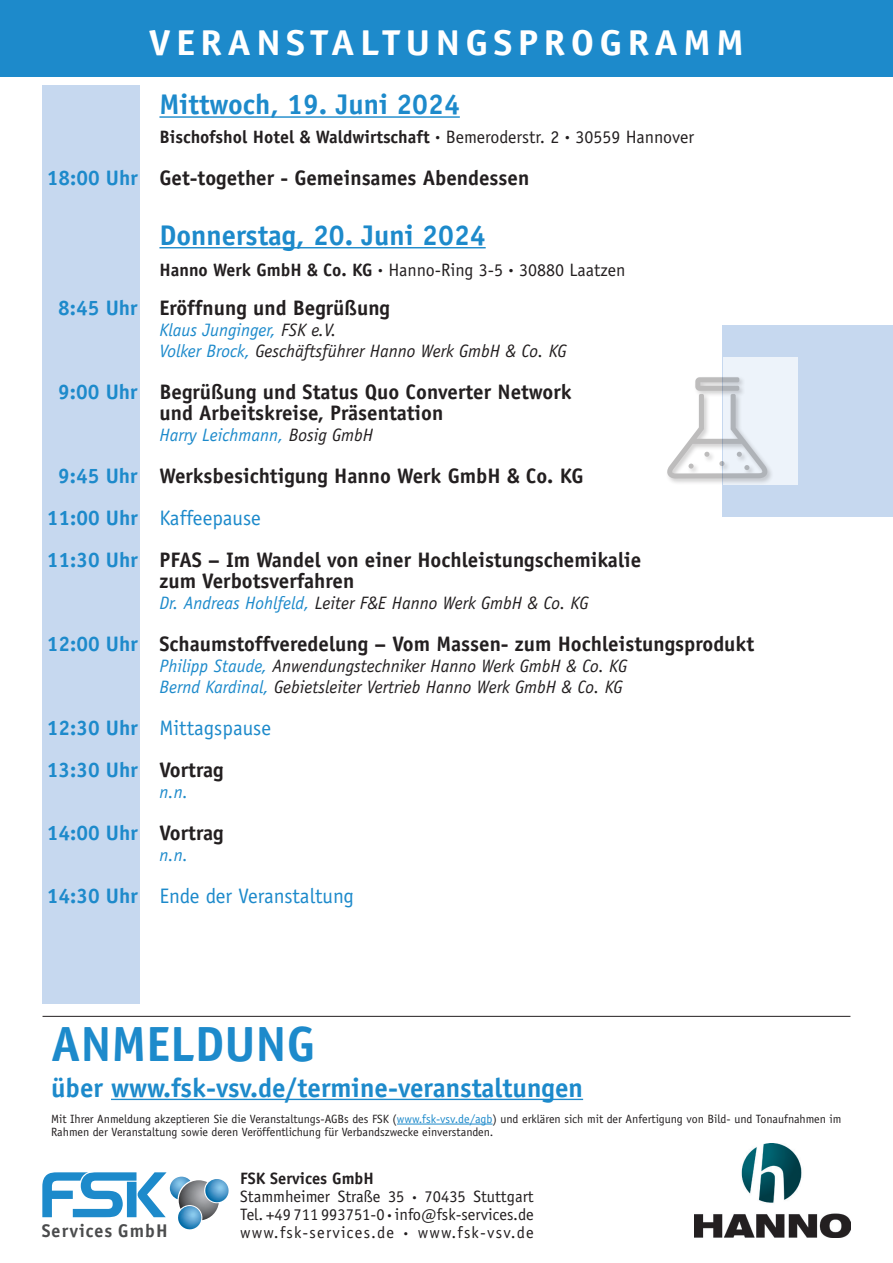
<style>
.page{position:relative;width:893px;height:1263px;background:#fff}
.page>*{position:absolute;margin:0;border:0;box-sizing:border-box;transform-origin:0 0}
.t1{font:700 49.5px "Officina Sans Std";color:#1d8acb}
.t2{font:700 36px "Officina Sans Std";letter-spacing:.13em;color:#fff;scale:1.1 1}
.t3{font:700 28.5px "Officina Sans Std";color:#1d8acb}
.t4{font:700 27px "Officina Sans Std";color:#1d8acb}
.t5{font:700 24px "Officina Sans Std";color:#fff;scale:1.1 1}
.t6{font:700 21px/42px "Officina Sans Std";color:#231f20}
.t7{font:700 21px/42px "Officina Sans Std";color:#1d8acb}
.t8{font:21px "Officina Sans Std";color:#1d8acb}
.t9{font:700 18.45px "Officina Sans";letter-spacing:.065em;color:#4b4c4d}
.t10{font:italic 18px/21px "Officina Sans Std";color:#231f20}
.t11{font:700 18px "Officina Sans Std";color:#231f20}
.t12{font:18px "Officina Sans Std";color:#231f20}
.t13{font:italic 18px "Officina Sans Std";color:#1d8acb}
.t14{font:16.5px/18px "Officina Sans Std";color:#231f20}
.t15{font:12px/13.5px "Officina Sans Std";color:#231f20}
.s1{font-weight:400}
.s2{color:#1d8acb}
.s3{font-weight:700}
.s4{color:#231f20}
.s5{font-weight:400;color:#1d8acb}
</style>
<div class="page">
<div style="left:43px;top:85px;width:97px;height:918px;background:#c6d8ef"></div>
<hr style="left:159px;top:116px;width:301px;height:2px;background:#1d8acb">
<hr style="left:159px;top:247px;width:327px;height:1px;background:#1d8acb">
<div style="left:0;top:0;width:893px;height:77px;background:#1d8acb"></div>
<div style="left:723px;top:326px;width:170px;height:191px;background:#c6d8ef"></div>
<div style="left:723px;top:358px;width:74px;height:127px;background:#edf3fa"></div>
<img style="left:179px;top:1180px;width:40px;height:40px">
<img style="left:170px;top:1176px;width:20px;height:23px">
<img style="left:178px;top:1206px;width:25px;height:24px">
<img style="left:204px;top:1179px;width:25px;height:24px">
<svg style="left:42px;top:1172px;width:125px;height:45px"></svg>
<hr style="left:397px;top:1124px;width:96px;height:1px;background:#1d8acb">
<hr style="left:111px;top:1099px;width:472px;height:1px;background:#1d8acb">
<hr style="left:43px;top:1016px;width:807px;height:1px;background:#231f20">
<div style="left:665px;top:375px;width:109px;height:111px;background:#231f20;opacity:.75"></div>
<svg style="left:666px;top:377px;width:102px;height:102px"></svg>
<img style="left:694px;top:1144px;width:156px;height:93px">
<p class="t5" style="left:208px;top:24px;width:16px">A</p>
<p class="t5" style="left:255px;top:24px;width:17px">N</p>
<p class="t5" style="left:302px;top:24px;width:15px">K</p>
<p class="t5" style="left:348px;top:24px;width:17px">Ü</p>
<p class="t5" style="left:395px;top:24px;width:17px">N</p>
<p class="t5" style="left:442px;top:24px;width:16px">D</p>
<p class="t5" style="left:489px;top:24px;width:10px">I</p>
<p class="t5" style="left:529px;top:24px;width:15px">G</p>
<p class="t5" style="left:575px;top:24px;width:17px">U</p>
<p class="t5" style="left:622px;top:24px;width:17px">N</p>
<p class="t5" style="left:669px;top:24px;width:15px">G</p>
<h2 class="t2" style="left:149px;top:20px;width:543px">VERANSTALTUNGSPROGRAMM</h2>
<h3 class="t3" style="left:159px;top:87px;width:302px">Mittwoch, 19. Juni 2024</h3>
<p class="t11" style="left:159px;top:126px;width:536px">Bischofshol Hotel &amp; Waldwirtschaft . <span class="s1">Bemeroderstr. 2</span> . <span class="s1">30559 Hannover</span></p>
<p class="t6" style="left:47px;top:156px;width:484px"><span class="s2">18:00 Uhr</span> Get-together - Gemeinsames Abendessen</p>
<h3 class="t3" style="left:159px;top:217px;width:328px">Donnerstag, 20. Juni 2024</h3>
<p class="t12" style="left:159px;top:259px;width:467px"><span class="s3">Hanno Werk GmbH &amp; Co. KG </span><sup>.</sup> Hanno-Ring 3-5 <sup>.</sup> 30880 Laatzen</p>
<p class="t6" style="left:58px;top:286px;width:333px"><span class="s2">8:45 Uhr</span> Eröffnung und Begrüßung</p>
<p class="t10" style="left:159px;top:319px;width:408px"><span class="s2">Klaus Junginger,</span> FSK e.V.<br><span class="s2">Volker Brock,</span> Geschäftsführer Hanno Werk GmbH &amp; Co. KG</p>
<p class="t6" style="left:159px;top:381px;width:414px;line-height:21px;text-indent:-101px"><span class="s2">9:00 Uhr</span> Begrüßung und Status Quo Converter Network und Arbeitskreise, Präsentation</p>
<p class="t13" style="left:159px;top:424px;width:215px">Harry Leichmann, <span class="s4">Bosig GmbH</span></p>
<p class="t6" style="left:47px;top:454px;width:596px;text-indent:11px"><span class="s2">9:45 Uhr</span> Werksbesichtigung Hanno Werk GmbH &amp; Co. KG<br><span class="s2">11:00 Uhr</span> <span class="s5">Kaffeepause<br></span><span class="s2">11:30 Uhr</span> PFAS – Im Wandel von einer Hochleistungschemikalie</p>
<p class="t6" style="left:159px;top:559px;width:196px">zum Verbotsverfahren</p>
<p class="t10" style="left:159px;top:592px;width:430px"><span class="s2">Dr. Andreas Hohlfeld,</span> Leiter F&amp;E Hanno Werk GmbH &amp; Co. KG</p>
<p class="t6" style="left:47px;top:622px;width:709px"><span class="s2">12:00 Uhr</span> Schaumstoffveredelung – Vom Massen- zum Hochleistungsprodukt</p>
<p class="t10" style="left:159px;top:655px;width:469px"><span class="s2">Philipp Staude,</span> Anwendungstechniker Hanno Werk GmbH &amp; Co. KG<br><span class="s2">Bernd Kardinal,</span> Gebietsleiter Vertrieb Hanno Werk GmbH &amp; Co. KG</p>
<p class="t7" style="left:47px;top:706px;width:226px">12:30 Uhr <span class="s1">Mittagspause<br></span>13:30 Uhr <span class="s4">Vortrag</span></p>
<p class="t13" style="left:159px;top:781px;width:30px">n.n.</p>
<p class="t7" style="left:47px;top:811px;width:178px">14:00 Uhr <span class="s4">Vortrag</span></p>
<p class="t13" style="left:159px;top:844px;width:30px">n.n.</p>
<p class="t8" style="left:47px;top:883px;width:309px"><span class="s3">14:30 Uhr</span> Ende der Veranstaltung</p>
<h1 class="t1" style="left:51px;top:1013px;width:266px">ANMELDUNG</h1>
<p class="t4" style="left:51px;top:1071px;width:534px">über www.fsk-vsv.de/termine-veranstaltungen</p>
<p class="t15" style="left:51px;top:1112px;width:792px">Mit Ihrer Anmeldung akzeptieren Sie die Veranstaltungs-AGBs des FSK (<span class="s2">www.fsk-vsv.de/agb</span>) und erklären sich mit der Anfertigung von Bild- und Tonaufnahmen im<br>Rahmen der Veranstaltung sowie deren Veröffentlichung für Verbandszwecke einverstanden.</p>
<p class="t9" style="left:42px;top:1220px;width:127px">Services GmbH</p>
<p class="t14" style="left:240px;top:1169px;width:295px"><span class="s3">FSK Services GmbH<br></span>Stammheimer Straße 35 <sup>.</sup> 70435 Stuttgart Tel. +49 711 993751-0 <sup>.</sup> info@fsk-services.de www.fsk-services.de <sup>.</sup> www.fsk-vsv.de</p>
</div>
